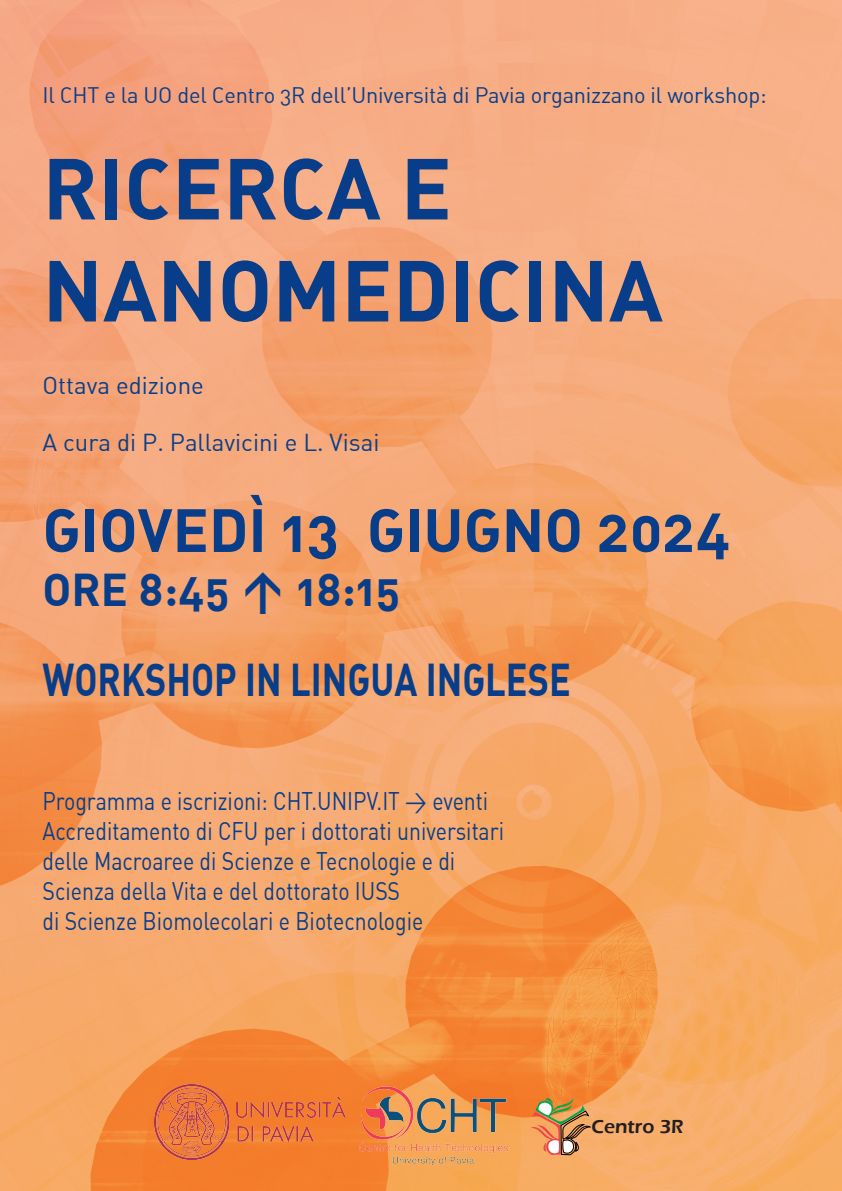
<style>
.page{position:relative;width:842px;height:1191px;background:#fff}
.page>*{position:absolute;margin:0;border:0;box-sizing:border-box;transform-origin:0 0}
.t1{font:700 85px/102px "DIN Alternate";color:#083e89}
.t2{font:700 60px "DIN Alternate";color:#083e89}
.t3{font:700 45px/90px "DIN Alternate";color:#083e89}
.t4{font:25px/30px "DIN Book";color:#083e89;scale:.85 1}
.t5{font:24px "DIN Alternate";color:#083e89}
.t6{font:22px "DIN Alternate";letter-spacing:-.01em;color:#083e89}
.t7{font:600 19.5px "Eras ITC";color:#231f20}
</style>
<div class="page">
<img style="left:0;top:0;width:842px;height:1191px">
<img style="left:357px;top:1079px;width:156px;height:94px">
<svg style="left:531px;top:1096px;width:59px;height:59px;background:#cf955e"></svg>
<img style="left:154px;top:1084px;width:191px;height:75px">
<p class="t6" style="left:43px;top:81px;width:726px">Il CHT e la UO del Centro 3R dell’Università di Pavia organizzano il workshop:</p>
<h1 class="t1" style="left:43px;top:134px;width:622px">RICERCA E<br>NANOMEDICINA</h1>
<p class="t5" style="left:43px;top:370px;width:163px">Ottava edizione</p>
<p class="t5" style="left:43px;top:427px;width:338px">A cura di P. Pallavicini e L. Visai</p>
<h2 class="t2" style="left:43px;top:491px;width:690px">GIOVEDÌ 13 GIUGNO 2024</h2>
<h3 class="t3" style="left:43px;top:543px;width:530px">ORE 8:45 &gt; 18:15<br>WORKSHOP IN LINGUA INGLESE</h3>
<p class="t4" style="left:43px;top:785px;width:544px">Programma e iscrizioni: CHT.UNIPV.IT &gt; eventi Accreditamento di CFU per i dottorati universitari delle Macroaree di Scienze e Tecnologie e di Scienza della Vita e del dottorato IUSS<br>di Scienze Biomolecolari e Biotecnologie</p>
<p class="t7" style="left:591px;top:1116px;width:93px">Centro 3R</p>
</div>
